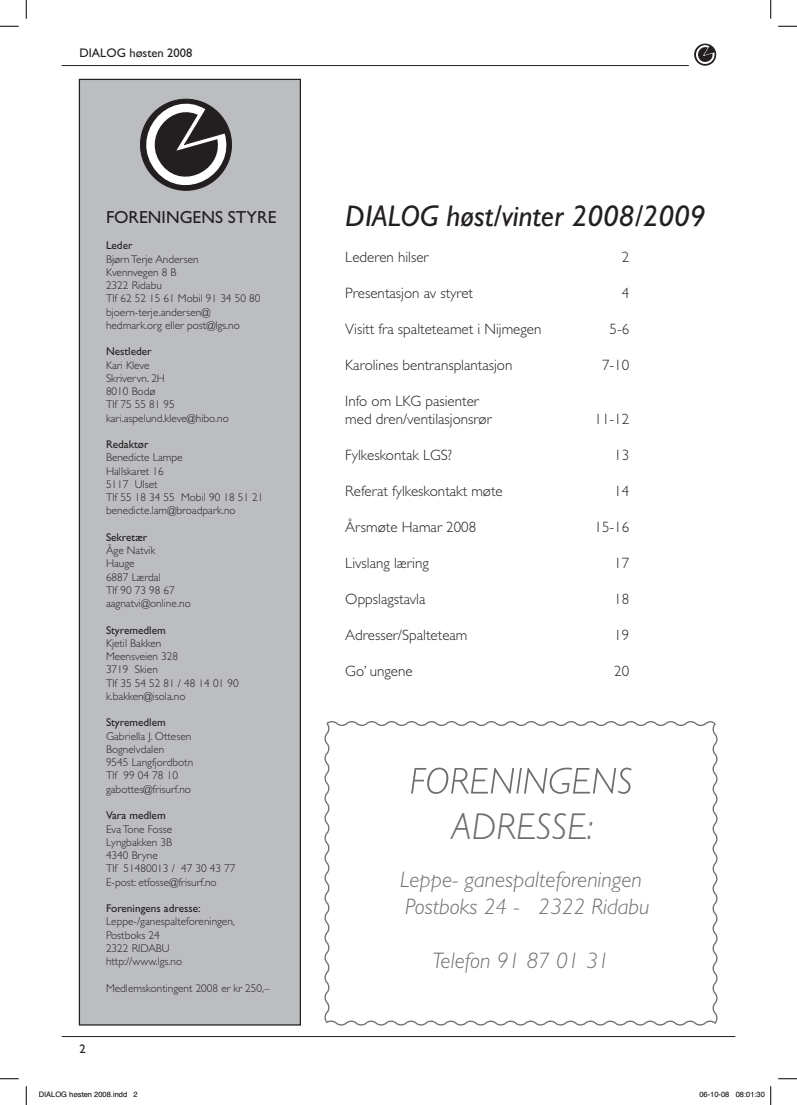
<style>
.page{position:relative;width:797px;height:1105px;background:#fff}
.page>*{position:absolute;margin:0;border:0;box-sizing:border-box;transform-origin:0 0}
.t1{font:italic 300 37.5px "Gill Sans";color:#6c6d70}
.t2{font:italic 30px "Gill Sans";color:#231f20}
.t3{font:italic 300 22.5px/27px "Gill Sans";color:#6c6d70}
.t4{font:17.5px "Gill Sans";color:#231f20}
.t5{font:300 15px/18px "Gill Sans";color:#231f20}
.t6{font:12.5px "Gill Sans";color:#231f20}
.t7{font:300 11.25px/13.2px "Gill Sans";color:#231f20}
.t8{font:11.25px "Gill Sans";color:#231f20}
.t9{font:7.5px "Helvetica";color:#000}
</style>
<div class="page">
<svg style="left:694px;top:44px;width:21px;height:21px"></svg>
<hr style="left:62px;top:65px;width:627px;height:1px;background:#231f20">
<hr style="left:62px;top:1036px;width:673px;height:1px;background:#231f20">
<div style="left:79px;top:79px;width:221px;height:946px;background:#bcbdc0"></div>
<div style="left:79px;top:79px;width:222px;height:946px;border:1px solid #231f20"></div>
<svg style="left:140px;top:98px;width:91px;height:93px"></svg>
<svg style="left:324px;top:721px;width:393px;height:304px"></svg>
<svg style="left:0;top:25px;width:19px;height:2px"></svg>
<svg style="left:778px;top:25px;width:19px;height:2px"></svg>
<svg style="left:0;top:1078px;width:19px;height:1px"></svg>
<svg style="left:778px;top:1078px;width:19px;height:1px"></svg>
<svg style="left:25px;top:0;width:2px;height:19px"></svg>
<svg style="left:25px;top:1086px;width:2px;height:19px"></svg>
<svg style="left:770px;top:0;width:1px;height:19px"></svg>
<svg style="left:770px;top:1086px;width:1px;height:19px"></svg>
<p class="t6" style="left:79px;top:45px;width:114px">DIALOG høsten 2008</p>
<p class="t6" style="left:79px;top:1041px;width:8px">2</p>
<h3 class="t4" style="left:106px;top:207px;width:172px">FORENINGENS STYRE</h3>
<p class="t8" style="left:106px;top:239px;width:28px">Leder</p>
<p class="t7" style="left:106px;top:252px;width:156px">Bjørn Terje Andersen<br>Kvennvegen 8 B<br>2322 Ridabu<br>Tlf 62 52 15 61 Mobil 91 34 50 80 bjoern-terje.andersen@ hedmark.org eller post@lgs.no</p>
<p class="t8" style="left:106px;top:345px;width:47px">Nestleder</p>
<p class="t7" style="left:106px;top:358px;width:124px">Kari Kleve<br>Skrivervn. 2H<br>8010 Bodø<br>Tlf 75 55 81 95 kari.aspelund.kleve@hibo.no</p>
<p class="t8" style="left:106px;top:438px;width:44px">Redaktør</p>
<p class="t7" style="left:106px;top:451px;width:159px">Benedicte Lampe<br>Hallskaret 16<br>5117 Ulset<br>Tlf 55 18 34 55 Mobil 90 18 51 21 benedicte.lam@broadpark.no</p>
<p class="t8" style="left:106px;top:531px;width:43px">Sekretær</p>
<p class="t7" style="left:106px;top:544px;width:86px">Åge Natvik<br>Hauge<br>6887 Lærdal<br>Tlf 90 73 98 67 aagnatvi@online.no</p>
<p class="t8" style="left:106px;top:623px;width:61px">Styremedlem</p>
<p class="t7" style="left:106px;top:637px;width:134px">Kjetil Bakken<br>Meensveien 328<br>3719 Skien<br>Tlf 35 54 52 81 / 48 14 01 90 k.bakken@isola.no</p>
<p class="t8" style="left:106px;top:716px;width:61px">Styremedlem</p>
<p class="t7" style="left:106px;top:729px;width:89px">Gabriella J. Ottesen<br>Bognelvdalen<br>9545 Langfjordbotn<br>Tlf 99 04 78 10 gabottes@frisurf.no</p>
<p class="t8" style="left:106px;top:809px;width:61px">Vara medlem</p>
<p class="t7" style="left:106px;top:822px;width:131px">Eva Tone Fosse<br>Lyngbakken 3B<br>4340 Bryne<br>Tlf 51480013 / 47 30 43 77<br>E-post: etfosse@frisurf.no</p>
<p class="t8" style="left:106px;top:902px;width:96px">Foreningens adresse:</p>
<p class="t7" style="left:106px;top:915px;width:130px">Leppe-/ganespalteforeningen,<br>Postboks 24<br>2322 RIDABU http://www.lgs.no</p>
<p class="t7" style="left:106px;top:981px;width:165px">Medlemskontingent 2008 er kr 250,–</p>
<h2 class="t2" style="left:345px;top:198px;width:361px">DIALOG høst/vinter 2008/2009</h2>
<h3 class="t5" style="left:345px;top:248px;width:85px">Lederen hilser</h3>
<h3 class="t5" style="left:621px;top:248px;width:9px">2</h3>
<h3 class="t5" style="left:345px;top:284px;width:129px">Presentasjon av styret</h3>
<h3 class="t5" style="left:621px;top:284px;width:9px">4</h3>
<h3 class="t5" style="left:345px;top:320px;width:197px">Visitt fra spalteteamet i Nijmegen</h3>
<h3 class="t5" style="left:609px;top:320px;width:21px">5-6</h3>
<h3 class="t5" style="left:345px;top:356px;width:169px">Karolines bentransplantasjon</h3>
<h3 class="t5" style="left:602px;top:356px;width:29px">7-10</h3>
<h3 class="t5" style="left:345px;top:392px;width:148px">Info om LKG pasienter med dren/ventilasjonsrør</h3>
<h3 class="t5" style="left:594px;top:410px;width:36px">11-12</h3>
<h3 class="t5" style="left:345px;top:446px;width:108px">Fylkeskontak LGS?</h3>
<h3 class="t5" style="left:614px;top:446px;width:16px">13</h3>
<h3 class="t5" style="left:345px;top:482px;width:159px">Referat fylkeskontakt møte</h3>
<h3 class="t5" style="left:614px;top:482px;width:16px">14</h3>
<h3 class="t5" style="left:345px;top:518px;width:132px">Årsmøte Hamar 2008</h3>
<h3 class="t5" style="left:594px;top:518px;width:36px">15-16</h3>
<h3 class="t5" style="left:345px;top:554px;width:85px">Livslang læring</h3>
<h3 class="t5" style="left:614px;top:554px;width:16px">17</h3>
<h3 class="t5" style="left:345px;top:590px;width:82px">Oppslagstavla</h3>
<h3 class="t5" style="left:614px;top:590px;width:16px">18</h3>
<h3 class="t5" style="left:345px;top:626px;width:124px">Adresser/Spalteteam</h3>
<h3 class="t5" style="left:614px;top:626px;width:16px">19</h3>
<h3 class="t5" style="left:345px;top:662px;width:69px">Go’ ungene</h3>
<h3 class="t5" style="left:614px;top:662px;width:16px">20</h3>
<h1 class="t1" style="left:451px;top:805px;width:143px">ADRESSE:</h1>
<h3 class="t3" style="left:400px;top:866px;width:251px">Leppe- ganespalteforeningen<br>Postboks 24 - 2322 Ridabu</h3>
<h3 class="t3" style="left:432px;top:947px;width:178px">Telefon 91 87 01 31</h3>
<p class="t9" style="left:39px;top:1089px;width:100px">DIALOG høsten 2008.indd 2</p>
<p class="t9" style="left:699px;top:1089px;width:67px">06-10-08 08:01:30</p>
</div>
